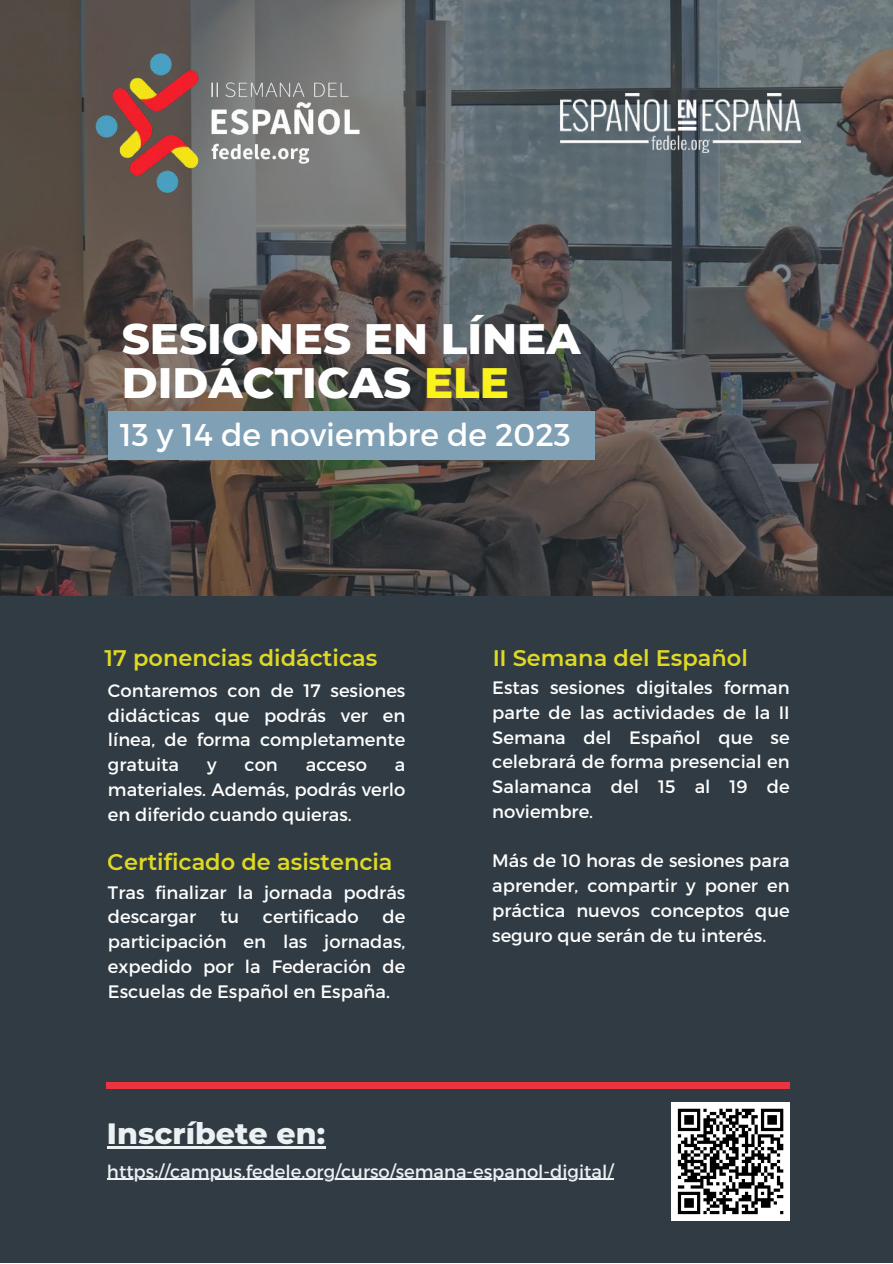
<style>
.page{position:relative;width:893px;height:1264px;background:#fff}
.page>*{position:absolute;margin:0;border:0;box-sizing:border-box;transform-origin:0 0}
.t1{font:800 43.5px/43.8px "Montserrat";color:#fefefe}
.t2{font:31.5px "Montserrat";color:#fefefe}
.t3{font:800 30px "Montserrat";color:#ecf1f4}
.t4{font:600 22.5px "Montserrat";color:#faf21d}
.t5{font:18px/24.8px "Montserrat";color:#fefefe;text-align:justify}
.t6{font:18px "Montserrat";color:#ecf1f4}
.s1{color:#faf21d}
</style>
<div class="page">
<svg style="left:0;top:0;width:892px;height:596px;background:#535151"></svg>
<div style="left:0;top:596px;width:892px;height:666px;background:#303b43"></div>
<div style="left:106px;top:1082px;width:684px;height:6px;background:#ea353f"></div>
<img style="left:560px;top:93px;width:240px;height:60px">
<img style="left:89px;top:45px;width:277px;height:156px">
<div style="left:108px;top:410px;width:486px;height:49px;background:#7fa0b5"></div>
<hr style="left:107px;top:1146px;width:218px;height:2px;background:#ecf1f4">
<hr style="left:107px;top:1178px;width:506px;height:1px;background:#ecf1f4">
<div style="left:671px;top:1102px;width:118px;height:118px;background:#fff"></div>
<svg style="left:677px;top:1108px;width:107px;height:107px"></svg>
<h1 class="t1" style="left:122px;top:316px;width:460px">SESIONES EN LÍNEA<br>DIDÁCTICAS <span class="s1">ELE</span></h1>
<h2 class="t2" style="left:120px;top:414px;width:452px">13 y 14 de noviembre de 2023</h2>
<p class="t4" style="left:105px;top:644px;width:274px">17 ponencias didácticas</p>
<p class="t5" style="left:108px;top:677px;width:299px">Contaremos con de 17 sesiones didácticas que podrás ver en línea, de forma completamente gratuita</p>
<p class="t5" style="left:207px;top:751px;width:11px">y</p>
<p class="t5" style="left:244px;top:751px;width:35px">con</p>
<p class="t5" style="left:306px;top:751px;width:63px">acceso</p>
<p class="t5" style="left:108px;top:751px;width:299px;text-indent:287px">a materiales. Además, podrás verlo en diferido cuando quieras.</p>
<p class="t4" style="left:108px;top:848px;width:286px">Certificado de asistencia</p>
<p class="t5" style="left:108px;top:878px;width:299px">Tras finalizar la jornada podrás descargar</p>
<p class="t5" style="left:220px;top:903px;width:21px">tu</p>
<p class="t5" style="left:263px;top:903px;width:97px">certificado</p>
<p class="t5" style="left:108px;top:903px;width:299px;text-indent:274px">de participación en las jornadas, expedido por la Federación de Escuelas de Español en España.</p>
<p class="t4" style="left:492px;top:644px;width:257px">II Semana del Español</p>
<p class="t5" style="left:492px;top:674px;width:299px">Estas sesiones digitales forman parte de las actividades de la II Semana del Español que se celebrará de forma presencial en Salamanca del 15 al 19 de noviembre.</p>
<p class="t5" style="left:492px;top:847px;width:299px">Más de 10 horas de sesiones para aprender, compartir y poner en práctica nuevos conceptos que seguro que serán de tu interés.</p>
<h3 class="t3" style="left:107px;top:1115px;width:220px">Inscríbete en:</h3>
<p class="t6" style="left:107px;top:1159px;width:508px">https://campus.fedele.org/curso/semana-espanol-digital/</p>
</div>
